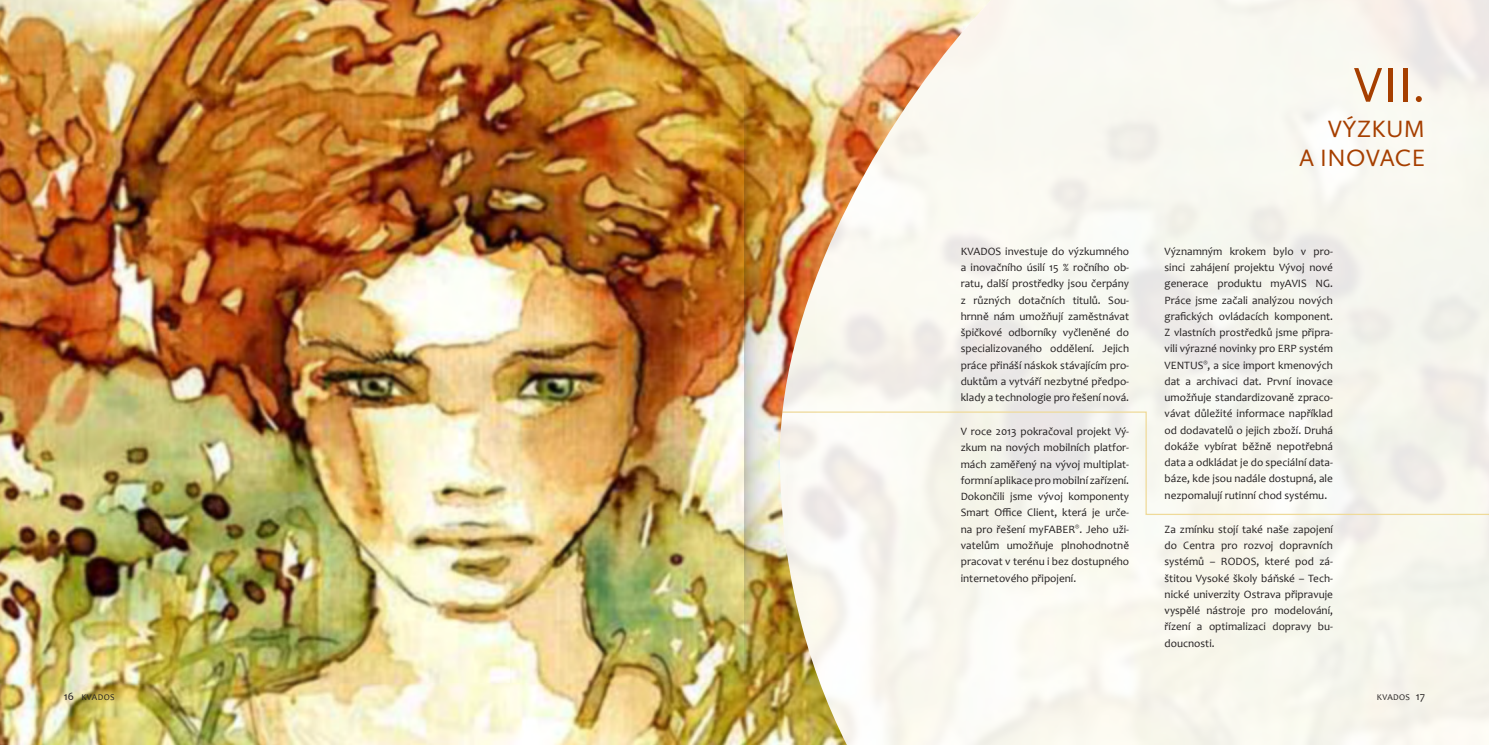
<style>
.page{position:relative;width:1489px;height:745px;background:#fff}
.page>*{position:absolute;margin:0;border:0;box-sizing:border-box;transform-origin:0 0}
.t1{font:50px "Calluna Sans";color:#a63f00}
.t2{font:24.38px/28.8px "Calluna Sans";letter-spacing:.015em;color:#a63f00;text-align:right}
.t3{font:11.25px/16.2px "Candara";color:#231f20;text-align:justify}
.t4{font:8.75px "Candara";letter-spacing:.04em;color:#231f20}
.s1{font-size:11.25px}
</style>
<div class="page">
<svg style="left:1070px;top:410px;width:418px;height:105px"></svg>
<svg style="left:991px;top:0;width:79px;height:744px;fill:#f9f9f1"></svg>
<img style="left:0;top:0;width:991px;height:744px">
<img style="left:744px;top:0;width:72px;height:744px">
<p class="t3" style="left:960px;top:243px;width:170px">KVADOS investuje do výzkumného a inovačního úsilí 15 % ročního ob&shy;ratu, další prostředky jsou čerpány z různých dotačních titulů. Sou&shy;hrnně nám umožňují zaměstnávat špičkové odborníky vyčleněné do specializovaného oddělení. Jejich práce přináší náskok stávajícím pro&shy;duktům a vytváří nezbytné předpo&shy;klady a technologie pro řešení nová.</p>
<p class="t3" style="left:960px;top:423px;width:170px">V roce 2013 pokračoval projekt Vý&shy;zkum na nových mobilních platfor&shy;mách zaměřený na vývoj multiplat&shy;formní aplikace pro mobilní zařízení.<br>Dokončili jsme vývoj komponenty Smart Office Client, která je urče&shy;na pro řešení myFABER<sup>®</sup>. Jeho uži&shy;vatelům umožňuje plnohodnotně pracovat v terénu i bez dostupného internetového připojení.</p>
<p class="t1" style="left:1353px;top:54px;width:73px">VII.</p>
<p class="t2" style="left:1298px;top:114px;width:127px">VÝZKUM<br>A INOVACE</p>
<p class="t3" style="left:1164px;top:243px;width:170px">Významným krokem bylo v pro&shy;sinci zahájení projektu Vývoj nové generace produktu myAVIS NG.<br>Práce jsme začali analýzou nových grafických ovládacích komponent.<br>Z vlastních prostředků jsme připra&shy;vili výrazné novinky pro ERP systém VENTUS<sup>®</sup>, a sice import kmenových dat a archivaci dat. První inovace umožňuje standardizovaně zpraco&shy;vávat důležité informace například od dodavatelů o jejich zboží. Druhá dokáže vybírat běžně nepotřebná data a odkládat je do speciální data&shy;báze, kde jsou nadále dostupná, ale nezpomalují rutinní chod systému.</p>
<p class="t3" style="left:1164px;top:520px;width:170px">Za zmínku stojí také naše zapojení do Centra pro rozvoj dopravních systémů – RODOS, které pod zá&shy;štitou Vysoké školy báňské – Tech&shy;nické univerzity Ostrava připravuje vyspělé nástroje pro modelování, řízení a optimalizaci dopravy bu&shy;doucnosti.</p>
<p class="t4" style="left:64px;top:691px;width:52px"><span class="s1">16</span> KVADOS</p>
<p class="t4" style="left:1376px;top:691px;width:50px">KVADOS <span class="s1">17</span></p>
</div>
